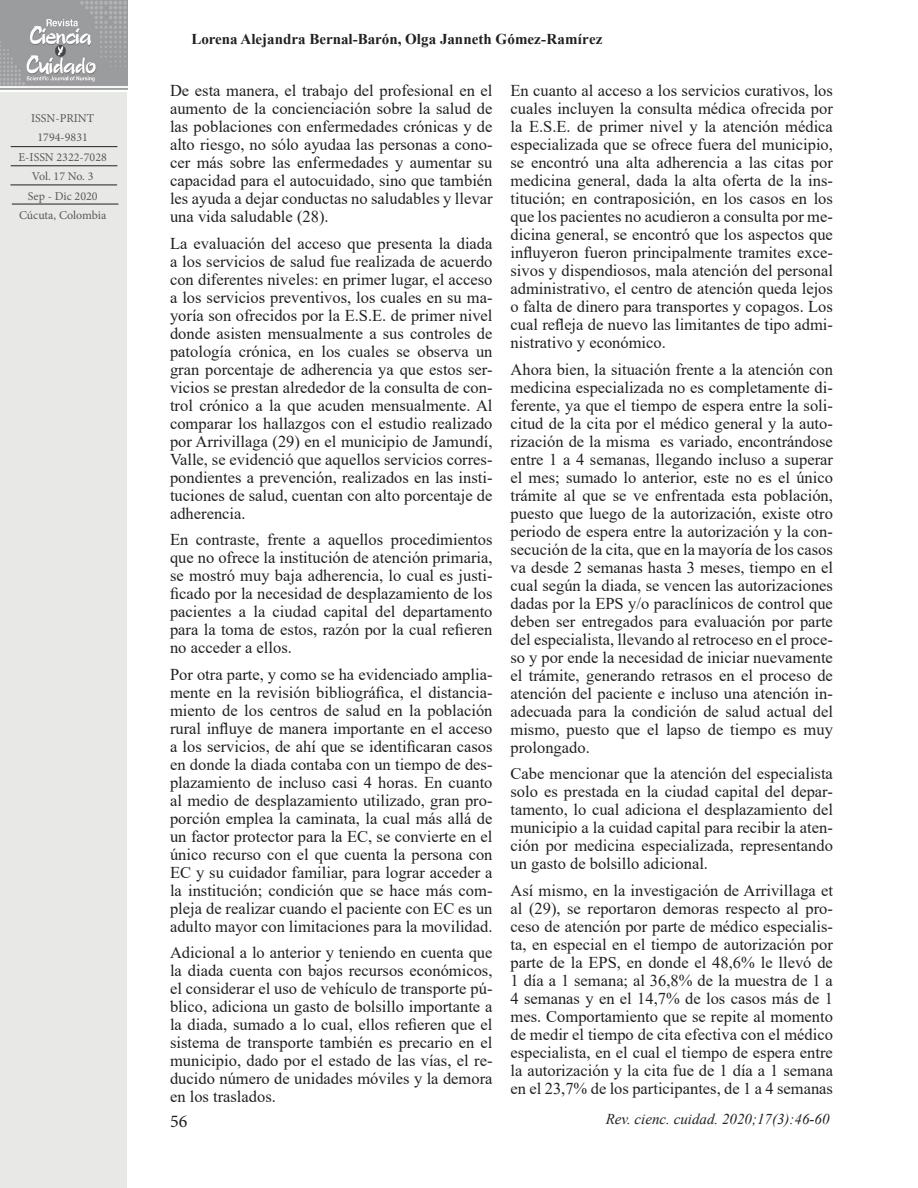
<style>
.page{position:relative;width:918px;height:1188px;background:#fff}
.page>*{position:absolute;margin:0;border:0;box-sizing:border-box;transform-origin:0 0}
.t1{font:18px "Minion Pro";color:#231f20}
.t2{font:16.5px/18px "Times New Roman";color:#231f20;text-align:justify}
.Para_citar_este_arti{font:700 15px "Times New Roman";color:#231f20}
.Pie_-_Abreviatura_de{font:italic 15px "Times New Roman";color:#231f20}
.t3{font:12px "Minion Pro";color:#57585a}
</style>
<div class="page">
<div style="left:0;top:91px;width:126px;height:1097px;background:#e8e9e7"></div>
<img style="left:0;top:0;width:128px;height:90px">
<hr style="left:11px;top:146px;width:106px;height:1px;background:#231f20">
<hr style="left:11px;top:165px;width:106px;height:1px;background:#231f20">
<hr style="left:10px;top:185px;width:107px;height:1px;background:#231f20">
<hr style="left:12px;top:204px;width:106px;height:1px;background:#231f20">
<p class="t3" style="left:31px;top:110px;width:65px">ISSN-PRINT</p>
<p class="t3" style="left:38px;top:129px;width:52px">1794-9831</p>
<p class="t3" style="left:19px;top:149px;width:90px">E-ISSN 2322-7028</p>
<p class="t3" style="left:32px;top:168px;width:63px">Vol. 17 No. 3</p>
<p class="t3" style="left:28px;top:188px;width:71px">Sep - Dic 2020</p>
<p class="t3" style="left:19px;top:207px;width:89px">Cúcuta, Colombia</p>
<p class="Para_citar_este_arti" style="left:191px;top:28px;width:413px">Lorena Alejandra Bernal-Barón, Olga Janneth Gómez-Ramírez</p>
<p class="t2" style="left:170px;top:81px;width:324px">De esta manera, el trabajo del profesional en el aumento de la concienciación sobre la salud de las poblaciones con enfermedades crónicas y de alto riesgo, no sólo ayudaa las personas a cono&shy;cer más sobre las enfermedades y aumentar su capacidad para el autocuidado, sino que también les ayuda a dejar conductas no saludables y llevar una vida saludable (28).</p>
<p class="t2" style="left:170px;top:234px;width:324px">La evaluación del acceso que presenta la diada a los servicios de salud fue realizada de acuerdo con diferentes niveles: en primer lugar, el acceso a los servicios preventivos, los cuales en su ma&shy;yoría son ofrecidos por la E.S.E. de primer nivel donde asisten mensualmente a sus controles de patología crónica, en los cuales se observa un gran porcentaje de adherencia ya que estos ser&shy;vicios se prestan alrededor de la consulta de con&shy;trol crónico a la que acuden mensualmente. Al comparar los hallazgos con el estudio realizado por Arrivillaga (29) en el municipio de Jamundí, Valle, se evidenció que aquellos servicios corres&shy;pondientes a prevención, realizados en las insti&shy;tuciones de salud, cuentan con alto porcentaje de adherencia.</p>
<p class="t2" style="left:170px;top:530px;width:324px">En contraste, frente a aquellos procedimientos que no ofrece la institución de atención primaria, se mostró muy baja adherencia, lo cual es justi&shy;ficado por la necesidad de desplazamiento de los pacientes a la ciudad capital del departamento para la toma de estos, razón por la cual refieren no acceder a ellos.</p>
<p class="t2" style="left:170px;top:665px;width:324px">Por otra parte, y como se ha evidenciado amplia&shy;mente en la revisión bibliográfica, el distancia&shy;miento de los centros de salud en la población rural influye de manera importante en el acceso a los servicios, de ahí que se identificaran casos en donde la diada contaba con un tiempo de des&shy;plazamiento de incluso casi 4 horas. En cuanto al medio de desplazamiento utilizado, gran pro&shy;porción emplea la caminata, la cual más allá de un factor protector para la EC, se convierte en el único recurso con el que cuenta la persona con EC y su cuidador familiar, para lograr acceder a la institución; condición que se hace más com&shy;pleja de realizar cuando el paciente con EC es un adulto mayor con limitaciones para la movilidad.</p>
<p class="t2" style="left:170px;top:943px;width:324px">Adicional a lo anterior y teniendo en cuenta que la diada cuenta con bajos recursos económicos, el considerar el uso de vehículo de transporte pú&shy;blico, adiciona un gasto de bolsillo importante a la diada, sumado a lo cual, ellos refieren que el sistema de transporte también es precario en el municipio, dado por el estado de las vías, el re&shy;ducido número de unidades móviles y la demora en los traslados.</p>
<p class="t1" style="left:170px;top:1109px;width:19px">56</p>
<p class="t2" style="left:511px;top:81px;width:324px">En cuanto al acceso a los servicios curativos, los cuales incluyen la consulta médica ofrecida por la E.S.E. de primer nivel y la atención médica especializada que se ofrece fuera del municipio, se encontró una alta adherencia a las citas por medicina general, dada la alta oferta de la ins&shy;titución; en contraposición, en los casos en los que los pacientes no acudieron a consulta por me&shy;dicina general, se encontró que los aspectos que influyeron fueron principalmente tramites exce&shy;sivos y dispendiosos, mala atención del personal administrativo, el centro de atención queda lejos o falta de dinero para transportes y copagos. Los cual refleja de nuevo las limitantes de tipo admi&shy;nistrativo y económico.</p>
<p class="t2" style="left:511px;top:360px;width:324px">Ahora bien, la situación frente a la atención con medicina especializada no es completamente di&shy;ferente, ya que el tiempo de espera entre la soli&shy;citud de la cita por el médico general y la auto&shy;rización de la misma es variado, encontrándose entre 1 a 4 semanas, llegando incluso a superar el mes; sumado lo anterior, este no es el único trámite al que se ve enfrentada esta población, puesto que luego de la autorización, existe otro periodo de espera entre la autorización y la con&shy;secución de la cita, que en la mayoría de los casos va desde 2 semanas hasta 3 meses, tiempo en el cual según la diada, se vencen las autorizaciones dadas por la EPS y/o paraclínicos de control que deben ser entregados para evaluación por parte del especialista, llevando al retroceso en el proce&shy;so y por ende la necesidad de iniciar nuevamente el trámite, generando retrasos en el proceso de atención del paciente e incluso una atención in&shy;adecuada para la condición de salud actual del mismo, puesto que el lapso de tiempo es muy prolongado.</p>
<p class="t2" style="left:511px;top:764px;width:324px">Cabe mencionar que la atención del especialista solo es prestada en la ciudad capital del depar&shy;tamento, lo cual adiciona el desplazamiento del municipio a la cuidad capital para recibir la aten&shy;ción por medicina especializada, representando un gasto de bolsillo adicional.</p>
<p class="t2" style="left:511px;top:881px;width:324px">Así mismo, en la investigación de Arrivillaga et al (29), se reportaron demoras respecto al pro&shy;ceso de atención por parte de médico especialis&shy;ta, en especial en el tiempo de autorización por parte de la EPS, en donde el 48,6% le llevó de 1 día a 1 semana; al 36,8% de la muestra de 1 a 4 semanas y en el 14,7% de los casos más de 1 mes. Comportamiento que se repite al momento de medir el tiempo de cita efectiva con el médico especialista, en el cual el tiempo de espera entre la autorización y la cita fue de 1 día a 1 semana en el 23,7% de los participantes, de 1 a 4 semanas</p>
<p class="Pie_-_Abreviatura_de" style="left:606px;top:1109px;width:225px">Rev. cienc. cuidad. 2020;17(3):46-60</p>
</div>
